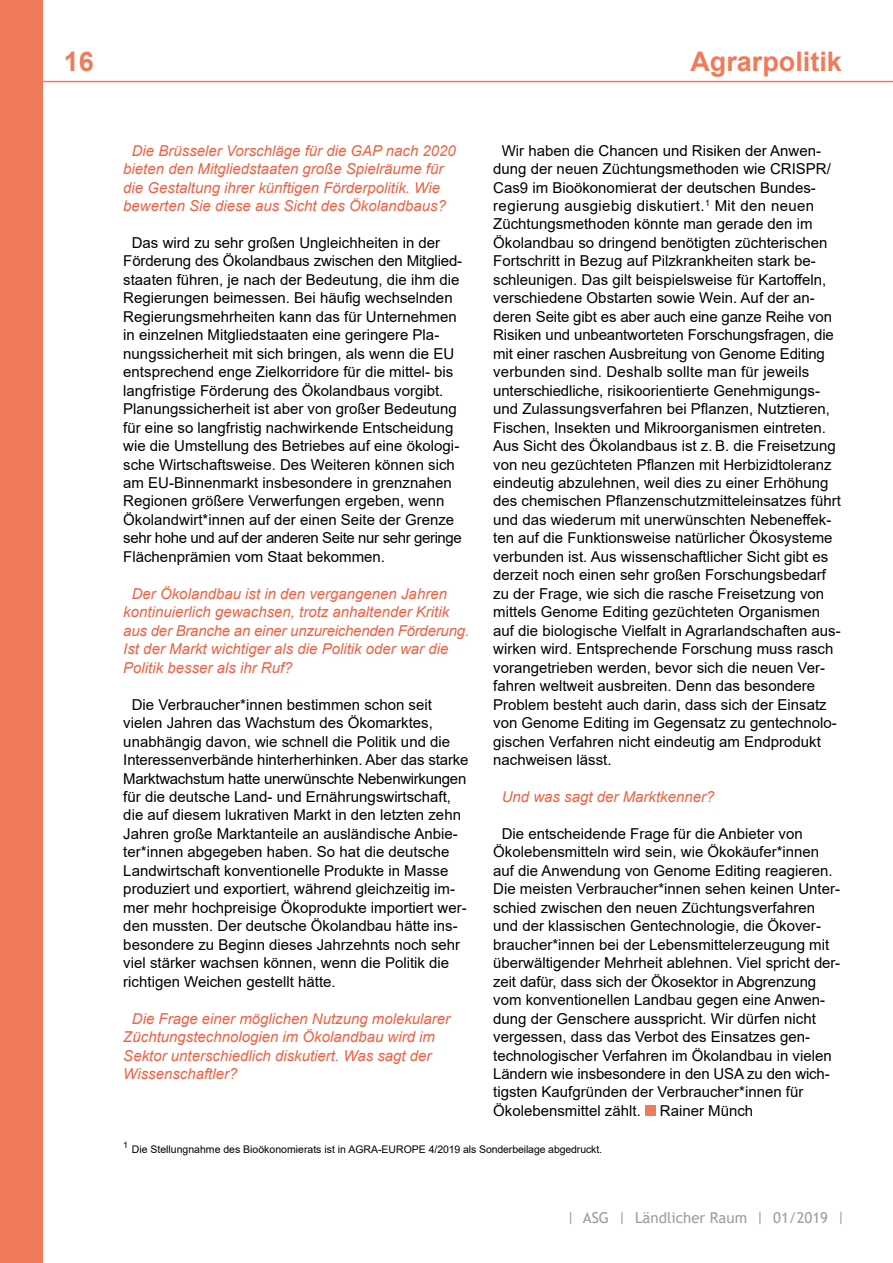
<style>
.page{position:relative;width:893px;height:1263px;background:#fff}
.page>*{position:absolute;margin:0;border:0;box-sizing:border-box;transform-origin:0 0}
.t1{font:700 27px "Arial";color:#ef7b5b}
.t2{font:15px/18.5px "Arial";color:#000}
.t3{font:italic 15px/18.5px "Arial";color:#ec6244}
.t4{font:15px "Trebuchet MS";color:#9d9d9c}
.t5{font:10.5px "Arial";color:#000}
.t6{font:8.7px "Arial";color:#000}
</style>
<div class="page">
<div style="left:0;top:0;width:43px;height:1263px;background:#ef7b5b"></div>
<hr style="left:0;top:81px;width:893px;height:1px;background:#ef7b5b">
<div style="left:645px;top:1105px;width:11px;height:11px;background:#ef7b5b"></div>
<h1 class="t1" style="left:64px;top:42px;width:32px">16</h1>
<h1 class="t1" style="left:690px;top:42px;width:153px">Agrarpolitik</h1>
<p class="t3" style="left:123px;top:141px;width:334px;text-indent:9px">Die Brüsseler Vorschläge für die GAP nach 2020 bieten den Mitgliedstaaten große Spielräume für die Gestaltung ihrer künftigen Förderpolitik. Wie bewerten Sie diese aus Sicht des Ökolandbaus?</p>
<p class="t2" style="left:123px;top:233px;width:340px;text-indent:9px">Das wird zu sehr großen Ungleichheiten in der Förderung des Ökolandbaus zwischen den Mitglied&shy;staaten führen, je nach der Bedeutung, die ihm die Regierungen beimessen. Bei häufig wechselnden Regierungsmehrheiten kann das für Unternehmen in einzelnen Mitgliedstaaten eine geringere Pla&shy;nungssicherheit mit sich bringen, als wenn die EU entsprechend enge Zielkorridore für die mittel- bis langfristige Förderung des Ökolandbaus vorgibt.<br>Planungssicherheit ist aber von großer Bedeutung für eine so langfristig nachwirkende Entscheidung wie die Umstellung des Betriebes auf eine ökologi&shy;sche Wirtschaftsweise. Des Weiteren können sich am EU-Binnenmarkt insbesondere in grenznahen Regionen größere Verwerfungen ergeben, wenn Ökolandwirt*innen auf der einen Seite der Grenze sehr hohe und auf der anderen Seite nur sehr geringe Flächenprämien vom Staat bekommen.</p>
<p class="t3" style="left:123px;top:584px;width:347px;text-indent:9px">Der Ökolandbau ist in den vergangenen Jahren kontinuierlich gewachsen, trotz anhaltender Kritik aus der Branche an einer unzureichenden Förderung.<br>Ist der Markt wichtiger als die Politik oder war die Politik besser als ihr Ruf?</p>
<p class="t2" style="left:123px;top:695px;width:347px;text-indent:8px">Die Verbraucher*innen bestimmen schon seit vielen Jahren das Wachstum des Ökomarktes, unabhängig davon, wie schnell die Politik und die Interessenverbände hinterherhinken. Aber das starke Marktwachstum hatte unerwünschte Nebenwirkungen für die deutsche Land- und Ernährungswirtschaft, die auf diesem lukrativen Markt in den letzten zehn Jahren große Marktanteile an ausländische Anbie&shy;ter*innen abgegeben haben. So hat die deutsche Landwirtschaft konventionelle Produkte in Masse produziert und exportiert, während gleichzeitig im&shy;mer mehr hochpreisige Ökoprodukte importiert wer&shy;den mussten. Der deutsche Ökolandbau hätte ins&shy;besondere zu Beginn dieses Jahrzehnts noch sehr viel stärker wachsen können, wenn die Politik die richtigen Weichen gestellt hätte.</p>
<p class="t3" style="left:123px;top:1009px;width:328px;text-indent:9px">Die Frage einer möglichen Nutzung molekularer Züchtungstechnologien im Ökolandbau wird im Sektor unterschiedlich diskutiert. Was sagt der Wissenschaftler?</p>
<p class="t2" style="left:493px;top:141px;width:349px;text-indent:9px">Wir haben die Chancen und Risiken der Anwen&shy;dung der neuen Züchtungsmethoden wie CRISPR/ Cas9 im Bioökonomierat der deutschen Bundes&shy;regierung ausgiebig diskutiert.<sup>1</sup> Mit den neuen Züchtungsmethoden könnte man gerade den im Ökolandbau so dringend benötigten züchterischen Fortschritt in Bezug auf Pilzkrankheiten stark be&shy;schleunigen. Das gilt beispielsweise für Kartoffeln, verschiedene Obstarten sowie Wein. Auf der an&shy;deren Seite gibt es aber auch eine ganze Reihe von Risiken und unbeantworteten Forschungsfragen, die mit einer raschen Ausbreitung von Genome Editing verbunden sind. Deshalb sollte man für jeweils unterschiedliche, risikoorientierte Genehmigungs&shy;und Zulassungsverfahren bei Pflanzen, Nutztieren, Fischen, Insekten und Mikroorganismen eintreten.<br>Aus Sicht des Ökolandbaus ist z. B. die Freisetzung von neu gezüchteten Pflanzen mit Herbizidtoleranz eindeutig abzulehnen, weil dies zu einer Erhöhung des chemischen Pflanzenschutzmitteleinsatzes führt und das wiederum mit unerwünschten Nebeneffek&shy;ten auf die Funktionsweise natürlicher Ökosysteme verbunden ist. Aus wissenschaftlicher Sicht gibt es derzeit noch einen sehr großen Forschungsbedarf zu der Frage, wie sich die rasche Freisetzung von mittels Genome Editing gezüchteten Organismen auf die biologische Vielfalt in Agrarlandschaften aus&shy;wirken wird. Entsprechende Forschung muss rasch vorangetrieben werden, bevor sich die neuen Ver&shy;fahren weltweit ausbreiten. Denn das besondere Problem besteht auch darin, dass sich der Einsatz von Genome Editing im Gegensatz zu gentechnolo&shy;gischen Verfahren nicht eindeutig am Endprodukt nachweisen lässt.</p>
<p class="t3" style="left:502px;top:788px;width:214px">Und was sagt der Marktkenner?</p>
<p class="t2" style="left:493px;top:824px;width:348px;text-indent:9px">Die entscheidende Frage für die Anbieter von Ökolebensmitteln wird sein, wie Ökokäufer*innen auf die Anwendung von Genome Editing reagieren.<br>Die meisten Verbraucher*innen sehen keinen Unter&shy;schied zwischen den neuen Züchtungsverfahren und der klassischen Gentechnologie, die Ökover&shy;braucher*innen bei der Lebensmittelerzeugung mit überwältigender Mehrheit ablehnen. Viel spricht der&shy;zeit dafür, dass sich der Ökosektor in Abgrenzung vom konventionellen Landbau gegen eine Anwen&shy;dung der Genschere ausspricht. Wir dürfen nicht vergessen, dass das Verbot des Einsatzes gen&shy;technologischer Verfahren im Ökolandbau in vielen Ländern wie insbesondere in den USA zu den wich&shy;tigsten Kaufgründen der Verbraucher*innen für Ökolebensmittel zählt.</p>
<p class="t2" style="left:660px;top:1101px;width:95px">Rainer Münch</p>
<p class="t6" style="left:123px;top:1139px;width:6px">1</p>
<p class="t5" style="left:132px;top:1142px;width:472px">Die Stellungnahme des Bioökonomierats ist in AGRA-EUROPE 4/2019 als Sonderbeilage abgedruckt.</p>
<p class="t4" style="left:567px;top:1208px;width:280px">| ASG | Ländlicher Raum | 01/2019 |</p>
</div>
